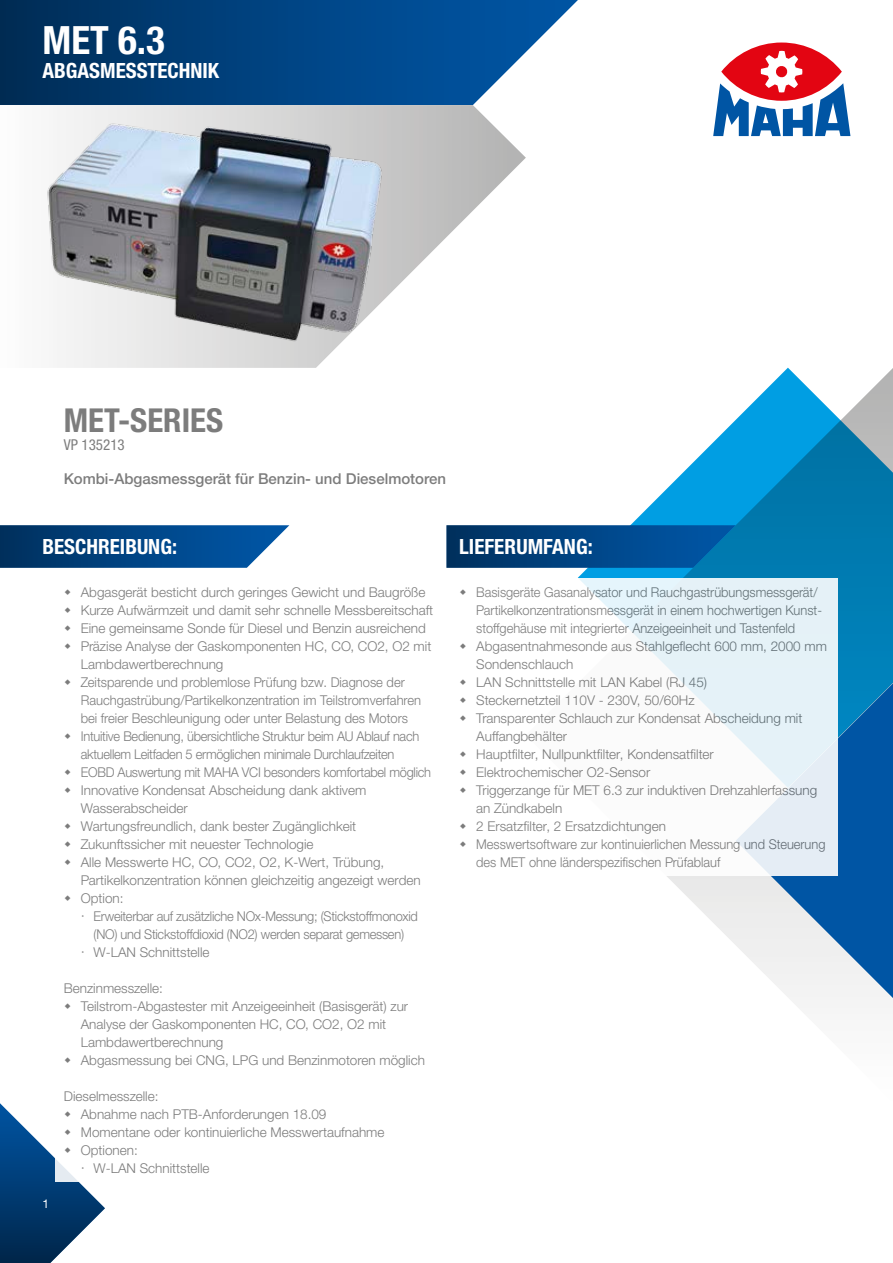
<style>
.page{position:relative;width:893px;height:1263px;background:#fff}
.page>*{position:absolute;margin:0;border:0;box-sizing:border-box;transform-origin:0 0}
.t1{font:700 condensed 39px "Helvetica Neue LTW1 G";color:#fff}
.t2{font:700 condensed 33px "Helvetica Neue LTW1 G";color:#6e6e6e}
.t3{font:700 condensed 21px "Helvetica Neue LTW1 G";color:#fff}
.t4{font:500 15px "Helvetica Neue LTW1 G";color:#6e6e6e}
.t5{font:condensed 15px "Helvetica Neue LTW1 G";color:#6e6e6e}
.t6{font:300 13.5px/18px "Helvetica Neue LTW1 G";color:#6e6e6e}
.t7{font:300 13.5px/18px "Helvetica Neue LTW1 G";color:#6e6e6e;scale:.95 1}
.t8{font:300 13.5px/18px "Helvetica Neue LTW1 G";letter-spacing:-.02em;color:#6e6e6e;scale:.95 1}
.t9{font:12px "Helvetica Neue LTW1 G";color:#fff}
</style>
<div class="page">
<svg style="left:578px;top:368px;width:315px;height:640px"></svg>
<svg style="left:736px;top:683px;width:157px;height:315px;fill:#0055a4"></svg>
<svg style="left:0;top:0;width:578px;height:105px;background:#175289"></svg>
<svg style="left:0;top:525px;width:289px;height:43px;background:#13528c"></svg>
<svg style="left:446px;top:525px;width:290px;height:43px;background:#014987"></svg>
<svg style="left:721px;top:43px;width:121px;height:58px"></svg>
<svg style="left:713px;top:51px;width:137px;height:85px"></svg>
<svg style="left:57px;top:105px;width:469px;height:263px"></svg>
<img style="left:47px;top:116px;width:342px;height:232px">
<svg style="left:578px;top:578px;width:260px;height:297px;fill:#e5f5fa"></svg>
<svg style="left:0;top:1103px;width:105px;height:160px"></svg>
<h1 class="t1" style="left:43px;top:17px;width:124px">MET 6.3</h1>
<h3 class="t3" style="left:43px;top:58px;width:178px">ABGASMESSTECHNIK</h3>
<h2 class="t2" style="left:64px;top:401px;width:161px">MET-SERIES</h2>
<p class="t5" style="left:64px;top:436px;width:62px">VP 135213</p>
<p class="t4" style="left:64px;top:470px;width:384px">Kombi-Abgasmessgerät für Benzin- und Dieselmotoren</p>
<h3 class="t3" style="left:43px;top:534px;width:136px">BESCHREIBUNG:</h3>
<h3 class="t3" style="left:459px;top:534px;width:135px">LIEFERUMFANG:</h3>
<p class="t9" style="left:43px;top:1196px;width:8px">1</p>
<p class="t6" style="left:81px;top:583px;width:354px">Abgasgerät besticht durch geringes Gewicht und Baugröße Kurze Aufwärmzeit und damit sehr schnelle Messbereitschaft Eine gemeinsame Sonde für Diesel und Benzin ausreichend Präzise Analyse der Gaskomponenten HC, CO, CO2, O2 mit Lambdawertberechnung<br>Zeitsparende und problemlose Prüfung bzw. Diagnose der Rauchgastrübung/Partikelkonzentration im Teilstromverfahren bei freier Beschleunigung oder unter Belastung des Motors Intuitive Bedienung, übersichtliche Struktur beim AU Ablauf nach aktuellem Leitfaden 5 ermöglichen minimale Durchlaufzeiten<br>EOBD Auswertung mit MAHA VCI besonders komfortabel möglich Innovative Kondensat Abscheidung dank aktivem Wasserabscheider<br>Wartungsfreundlich, dank bester Zugänglichkeit Zukunftssicher mit neuester Technologie<br>Alle Messwerte HC, CO, CO2, O2, K-Wert, Trübung, Partikelkonzentration können gleichzeitig angezeigt werden Option:</p>
<p class="t8" style="left:94px;top:907px;width:343px">Erweiterbar auf zusätzliche NOx-Messung; (Stickstoffmonoxid (NO) und Stickstoffdioxid (NO2) werden separat gemessen)<br>W-LAN Schnittstelle</p>
<p class="t6" style="left:81px;top:979px;width:346px;text-indent:-17px">Benzinmesszelle:<br>Teilstrom-Abgastester mit Anzeigeeinheit (Basisgerät) zur Analyse der Gaskomponenten HC, CO, CO2, O2 mit Lambdawertberechnung<br>Abgasmessung bei CNG, LPG und Benzinmotoren möglich</p>
<p class="t6" style="left:64px;top:1087px;width:96px">Dieselmesszelle:</p>
<p class="t6" style="left:81px;top:1105px;width:247px">Abnahme nach PTB-Anforderungen 18.09</p>
<p class="t6" style="left:81px;top:1123px;width:305px">Momentane oder kontinuierliche Messwertaufnahme</p>
<p class="t6" style="left:81px;top:1141px;width:59px">Optionen:</p>
<p class="t6" style="left:94px;top:1159px;width:118px">W-LAN Schnittstelle</p>
<p class="t7" style="left:476px;top:583px;width:371px">Basisgeräte Gasanalysator und Rauchgastrübungsmessgerät/ Partikelkonzentrationsmessgerät in einem hochwertigen Kunst&shy;stoffgehäuse mit integrierter Anzeigeeinheit und Tastenfeld Abgasentnahmesonde aus Stahlgeflecht 600 mm, 2000 mm Sondenschlauch<br>LAN Schnittstelle mit LAN Kabel (RJ 45)<br>Steckernetzteil 110V - 230V, 50/60Hz<br>Transparenter Schlauch zur Kondensat Abscheidung mit Auffangbehälter<br>Hauptfilter, Nullpunktfilter, Kondensatfilter<br>Elektrochemischer O2-Sensor<br>Triggerzange für MET 6.3 zur induktiven Drehzahlerfassung an Zündkabeln<br>2 Ersatzfilter, 2 Ersatzdichtungen<br>Messwertsoftware zur kontinuierlichen Messung und Steuerung des MET ohne länderspezifischen Prüfablauf</p>
</div>
